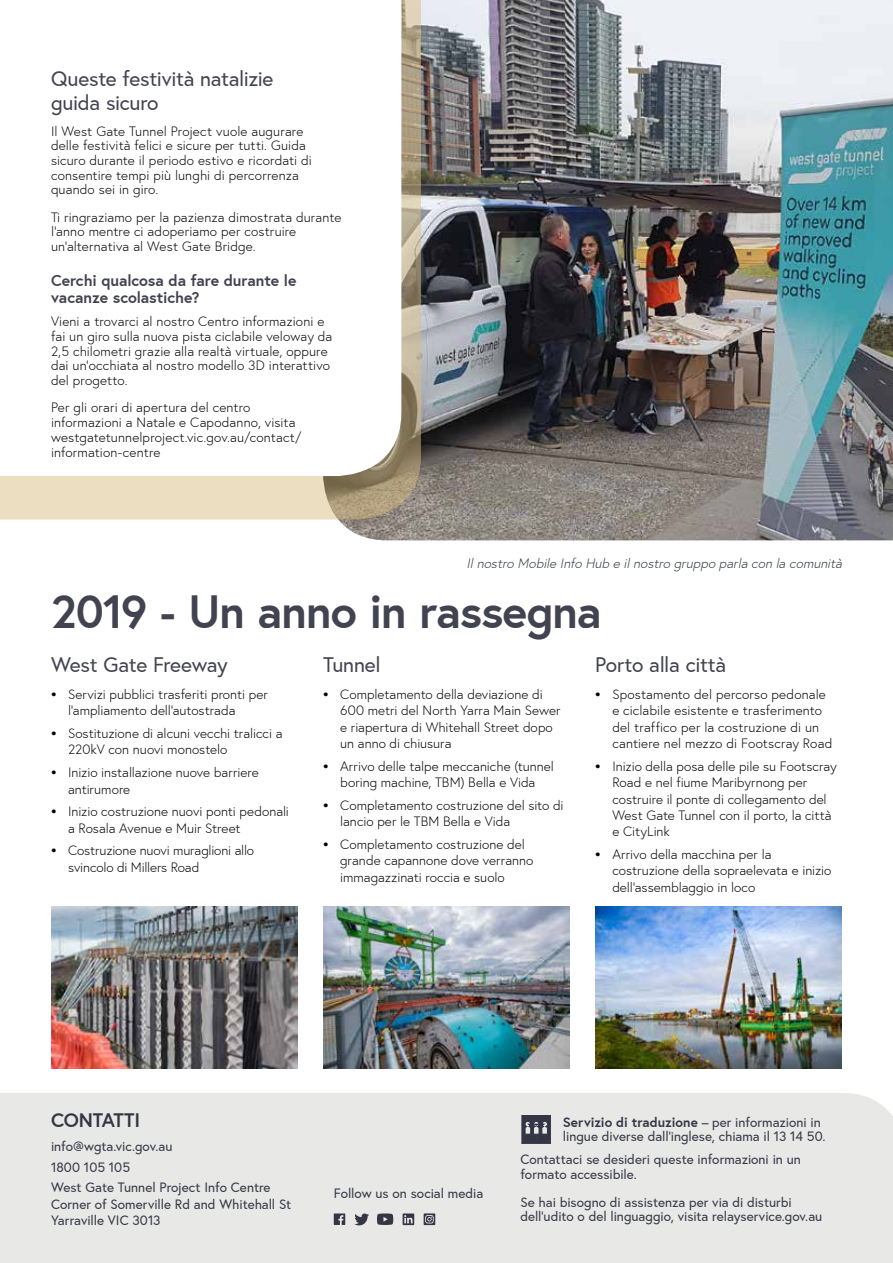
<style>
.page{position:relative;width:893px;height:1263px;background:#fff}
.page>*{position:absolute;margin:0;border:0;box-sizing:border-box;transform-origin:0 0}
.t1{font:700 46.5px "Europa";letter-spacing:-.025em;color:#424350}
.t2{font:21px/23.7px "Europa";letter-spacing:-.015em;color:#424350}
.t3{font:700 19.5px "Europa";letter-spacing:-.015em;color:#343645}
.t4{font:700 15.75px/17.4px "Europa";letter-spacing:-.005em;color:#424350}
.t5{font:300 13.5px/16.4px "Europa";letter-spacing:.005em;color:#000}
.t6{font:13.5px/14.7px "Europa";color:#343645}
.t7{font:italic 300 13.5px "Europa";color:#343844}
.s1{font-weight:700}
</style>
<div class="page">
<img style="left:323px;top:0;width:570px;height:540px">
<svg style="left:0;top:0;width:421px;height:519px;background:#cbbda1"></svg>
<svg style="left:0;top:0;width:401px;height:476px"></svg>
<img style="left:51px;top:906px;width:247px;height:163px">
<img style="left:595px;top:906px;width:247px;height:163px">
<img style="left:323px;top:906px;width:247px;height:163px">
<div style="left:0;top:1093px;width:893px;height:170px;background:#e8e8e7"></div>
<svg style="left:522px;top:1115px;width:29px;height:29px"></svg>
<svg style="left:354px;top:1213px;width:15px;height:12px"></svg>
<svg style="left:334px;top:1213px;width:11px;height:12px"></svg>
<svg style="left:377px;top:1213px;width:16px;height:12px"></svg>
<svg style="left:403px;top:1213px;width:11px;height:12px"></svg>
<svg style="left:424px;top:1213px;width:11px;height:12px"></svg>
<svg style="left:425px;top:1215px;width:9px;height:8px"></svg>
<h2 class="t2" style="left:51px;top:67px;width:224px">Queste festività natalizie guida sicuro</h2>
<p class="t5" style="left:51px;top:123px;width:262px;line-height:14.7px">Il West Gate Tunnel Project vuole augurare delle festività felici e sicure per tutti. Guida sicuro durante il periodo estivo e ricordati di consentire tempi più lunghi di percorrenza quando sei in giro.</p>
<p class="t5" style="left:51px;top:210px;width:292px;line-height:14.7px">Ti ringraziamo per la pazienza dimostrata durante l'anno mentre ci adoperiamo per costruire un'alternativa al West Gate Bridge.</p>
<p class="t4" style="left:51px;top:271px;width:247px">Cerchi qualcosa da fare durante le vacanze scolastiche?</p>
<p class="t5" style="left:51px;top:314px;width:283px;line-height:14.7px">Vieni a trovarci al nostro Centro informazioni e fai un giro sulla nuova pista ciclabile veloway da 2,5 chilometri grazie alla realtà virtuale, oppure dai un'occhiata al nostro modello 3D interattivo del progetto.</p>
<p class="t5" style="left:51px;top:400px;width:252px;line-height:14.7px">Per gli orari di apertura del centro informazioni a Natale e Capodanno, visita westgatetunnelproject.vic.gov.au/contact/ information-centre</p>
<p class="t7" style="left:467px;top:555px;width:380px">Ilnostro Mobile Info Hub e ilnostro gruppo parla con la comunità</p>
<h1 class="t1" style="left:51px;top:582px;width:552px">2019 - Un anno in rassegna</h1>
<h2 class="t2" style="left:51px;top:653px;width:178px">West Gate Freeway</h2>
<p class="t5" style="left:68px;top:686px;width:201px;text-indent:-17px"><span class="s1">•</span> Servizi pubblici trasferiti pronti per l'ampliamento dell'autostrada</p>
<p class="t5" style="left:68px;top:725px;width:216px;text-indent:-17px"><span class="s1">•</span> Sostituzione di alcuni vecchi tralicci a<br>220kV con nuovi monostelo</p>
<p class="t5" style="left:68px;top:764px;width:192px;text-indent:-17px"><span class="s1">•</span> Inizio installazione nuove barriere antirumore</p>
<p class="t5" style="left:68px;top:803px;width:222px;text-indent:-17px"><span class="s1">•</span> Inizio costruzione nuovi ponti pedonali a Rosala Avenue e Muir Street</p>
<p class="t5" style="left:68px;top:842px;width:188px;text-indent:-17px"><span class="s1">•</span> Costruzione nuovi muraglioni allo svincolo di Millers Road</p>
<h2 class="t2" style="left:323px;top:653px;width:59px">Tunnel</h2>
<p class="t5" style="left:340px;top:686px;width:222px;text-indent:-17px"><span class="s1">•</span> Completamento della deviazione di<br>600 metri del North Yarra Main Sewer e riapertura di Whitehall Street dopo un anno di chiusura</p>
<p class="t5" style="left:323px;top:758px;width:232px;text-align:center"><span class="s1">•</span> Arrivo delle talpe meccaniche (tunnel boring machine, TBM) Bella e Vida</p>
<p class="t5" style="left:340px;top:797px;width:225px;text-indent:-17px"><span class="s1">•</span> Completamento costruzione del sito di lancio per le TBM Bella e Vida</p>
<p class="t5" style="left:340px;top:836px;width:195px;text-indent:-17px"><span class="s1">•</span> Completamento costruzione del grande capannone dove verranno immagazzinati roccia e suolo</p>
<h2 class="t2" style="left:595px;top:653px;width:132px">Porto alla città</h2>
<p class="t5" style="left:612px;top:686px;width:222px;text-indent:-17px"><span class="s1">•</span> Spostamento del percorso pedonale e ciclabile esistente e trasferimento del traffico per la costruzione di un cantiere nel mezzo di Footscray Road</p>
<p class="t5" style="left:612px;top:758px;width:226px;text-indent:-17px"><span class="s1">•</span> Inizio della posa delle pile su Footscray<br>Road e nel fiume Maribyrnong per costruire il ponte di collegamento del<br>West Gate Tunnel con il porto, la città e CityLink</p>
<p class="t5" style="left:612px;top:846px;width:221px;text-indent:-17px"><span class="s1">•</span> Arrivo della macchina per la costruzione della sopraelevata e inizio dell'assemblaggio in loco</p>
<h3 class="t3" style="left:51px;top:1107px;width:91px">CONTATTI</h3>
<p class="t6" style="left:51px;top:1136px;width:221px;line-height:20.4px">info@wgta.vic.gov.au<br>1800 105 105<br>West Gate Tunnel Project Info Centre</p>
<p class="t6" style="left:51px;top:1196px;width:242px;line-height:16.2px">Corner of Somerville Rd and Whitehall St<br>Yarraville VIC 3013</p>
<p class="t6" style="left:334px;top:1186px;width:151px">Follow us on social media</p>
<p class="t6" style="left:563px;top:1114px;width:264px"><span class="s1">Servizio di traduzione</span> – per informazioni in lingue diverse dall'inglese, chiama il 13 14 50.</p>
<p class="t6" style="left:520px;top:1152px;width:282px">Contattaci se desideri queste informazioni in un formato accessibile.</p>
<p class="t6" style="left:520px;top:1194px;width:303px">Se hai bisogno di assistenza per via di disturbi dell’udito o del linguaggio, visita relayservice.gov.au</p>
</div>
